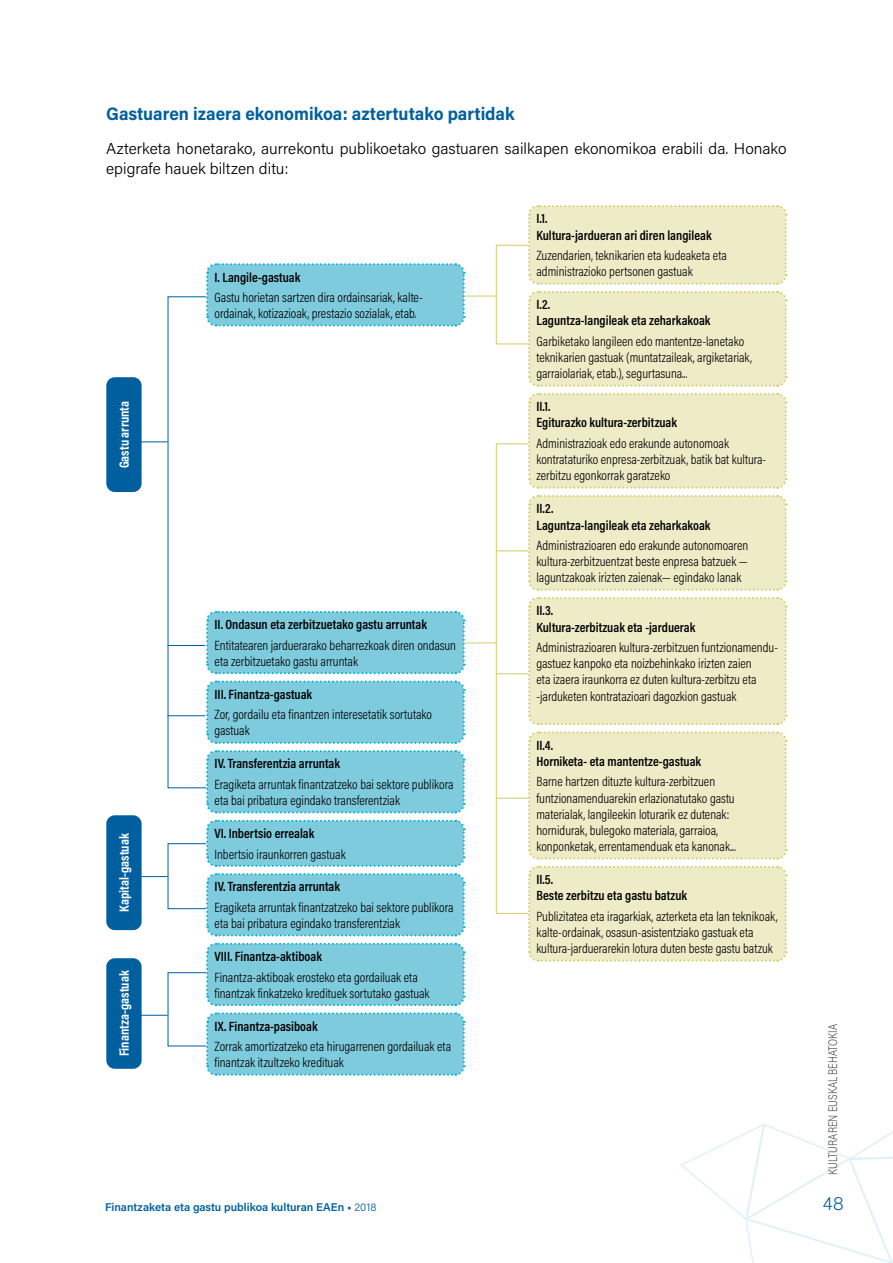
<style>
.page{position:relative;width:893px;height:1263px;background:#fff}
.page>*{position:absolute;margin:0;border:0;box-sizing:border-box;transform-origin:0 0}
.t1{font:18px "Acumin Variable Concept";letter-spacing:.055em;color:#005f9e;scale:.95 1}
.t2{font:300 18px "Akzidenz Grotesk Pro";color:#005f9e}
.t3{font:15.75px/19.8px "Acumin Variable Concept";letter-spacing:.01em;color:#000}
.t4{font:13.5px/16.2px "Acumin Variable Concept";letter-spacing:-.095em;color:#000}
.t5{font:13.5px/16.2px "Acumin Variable Concept";letter-spacing:-.07em;color:#000}
.t6{font:13.5px/20.4px "Acumin Variable Concept";letter-spacing:-.075em;color:#000}
.t7{font:13.5px "Acumin Variable Concept";letter-spacing:-.06em;color:#fff}
.t8{font:13.5px/16.2px "Acumin Variable Concept";letter-spacing:-.065em;color:#000}
.t9{font:12.6px "Acumin Variable Concept";letter-spacing:-.055em;color:#575756;scale:.83 1}
.t10{font:11.25px "Acumin Variable Concept";letter-spacing:.04em;color:#005f9e}
</style>
<div class="page">
<svg style="left:680px;top:1123px;width:213px;height:140px"></svg>
<div style="left:106px;top:377px;width:36px;height:115px;background:#005f9e;border-radius:9px"></div>
<div style="left:106px;top:815px;width:36px;height:115px;background:#005f9e;border-radius:9px"></div>
<div style="left:106px;top:958px;width:36px;height:111px;background:#005f9e;border-radius:9px"></div>
<svg style="left:141px;top:441px;width:27px;height:1px"></svg>
<svg style="left:142px;top:876px;width:26px;height:1px"></svg>
<svg style="left:141px;top:1015px;width:27px;height:1px"></svg>
<svg style="left:206px;top:263px;width:260px;height:64px;background:#7fccdd"></svg>
<svg style="left:205px;top:611px;width:261px;height:465px;background:#89d0e0"></svg>
<svg style="left:527px;top:205px;width:261px;height:757px;background:#eeebc9"></svg>
<div style="left:168px;top:843px;width:39px;height:66px;border:1px solid #005f9e"></div>
<hr style="left:168px;top:715px;width:37px;height:1px;background:#005f9e">
<hr style="left:168px;top:645px;width:37px;height:1px;background:#005f9e">
<div style="left:496px;top:245px;width:32px;height:99px;border:1px solid #d3cd66"></div>
<div style="left:496px;top:443px;width:32px;height:471px;border:1px solid #d3cd66"></div>
<hr style="left:497px;top:550px;width:31px;height:1px;background:#d3cd66">
<hr style="left:465px;top:296px;width:31px;height:1px;background:#d3cd66">
<hr style="left:465px;top:642px;width:31px;height:1px;background:#d3cd66">
<hr style="left:497px;top:673px;width:31px;height:1px;background:#d3cd66">
<hr style="left:497px;top:798px;width:31px;height:1px;background:#d3cd66">
<h1 class="t1" style="left:106px;top:101px;width:430px">Gastuaren izaera ekonomikoa: aztertutako partidak</h1>
<p class="t3" style="left:106px;top:138px;width:682px">Azterketa honetarako, aurrekontu publikoetako gastuaren sailkapen ekonomikoa erabili da. Honako epigrafe hauek biltzen ditu:</p>
<p class="t7" style="left:115px;top:468px;width:70px;rotate:-90deg">Gastu arrunta</p>
<p class="t7" style="left:115px;top:912px;width:81px;rotate:-90deg">Kapital-gastuak</p>
<p class="t7" style="left:115px;top:1056px;width:88px;rotate:-90deg">Finantza-gastuak</p>
<p class="t4" style="left:215px;top:266px;width:211px;line-height:20.4px">I. Langile-gastuak<br>Gastu horietan sartzen dira ordainsariak, kalte-</p>
<p class="t4" style="left:215px;top:305px;width:204px">ordainak, kotizazioak, prestazio sozialak, etab.</p>
<p class="t4" style="left:215px;top:614px;width:245px;line-height:20.4px">II. Ondasun eta zerbitzuetako gastu arruntak<br>Entitatearen jarduerarako beharrezkoak diren ondasun</p>
<p class="t4" style="left:215px;top:652px;width:146px">eta zerbitzuetako gastu arruntak</p>
<p class="t4" style="left:215px;top:683px;width:221px;line-height:20.4px">III. Finantza-gastuak<br>Zor, gordailu eta finantzen interesetatik sortutako</p>
<p class="t4" style="left:215px;top:722px;width:38px">gastuak</p>
<p class="t4" style="left:215px;top:753px;width:242px;line-height:20.4px">IV. Transferentzia arruntak<br>Eragiketa arruntak finantzatzeko bai sektore publikora</p>
<p class="t4" style="left:215px;top:792px;width:188px">eta bai pribatura egindako transferentziak</p>
<p class="t6" style="left:215px;top:823px;width:134px">VI. Inbertsio errealak<br>Inbertsio iraunkorren gastuak</p>
<p class="t4" style="left:215px;top:876px;width:242px;line-height:20.4px">IV. Transferentzia arruntak<br>Eragiketa arruntak finantzatzeko bai sektore publikora</p>
<p class="t4" style="left:215px;top:915px;width:188px">eta bai pribatura egindako transferentziak</p>
<p class="t4" style="left:215px;top:946px;width:206px;line-height:20.4px">VIII. Finantza-aktiboak<br>Finantza-aktiboak erosteko eta gordailuak eta</p>
<p class="t4" style="left:215px;top:984px;width:218px">finantzak finkatzeko kredituek sortutako gastuak</p>
<p class="t4" style="left:215px;top:1015px;width:240px;line-height:20.4px">IX. Finantza-pasiboak<br>Zorrak amortizatzeko eta hirugarrenen gordailuak eta</p>
<p class="t4" style="left:215px;top:1054px;width:132px">finantzak itzultzeko kredituak</p>
<p class="t10" style="left:105px;top:1199px;width:273px">Finantzaketa eta gastu publikoa kulturan EAEn • 2018</p>
<p class="t5" style="left:536px;top:210px;width:177px">I.1.<br>Kultura-jardueran ari diren langileak</p>
<p class="t4" style="left:536px;top:247px;width:193px">Zuzendarien, teknikarien eta kudeaketa eta administrazioko pertsonen gastuak</p>
<p class="t5" style="left:536px;top:296px;width:176px">I.2.<br>Laguntza-langileak eta zeharkakoak</p>
<p class="t4" style="left:536px;top:333px;width:217px">Garbiketako langileen edo mantentze-lanetako teknikarien gastuak (muntatzaileak, argiketariak, garraiolariak, etab.), segurtasuna...</p>
<p class="t8" style="left:536px;top:398px;width:143px">II.1.<br>Egiturazko kultura-zerbitzuak</p>
<p class="t4" style="left:536px;top:435px;width:233px">Administrazioak edo erakunde autonomoak kontrataturiko enpresa-zerbitzuak, batik bat kultura&shy;zerbitzu egonkorrak garatzeko</p>
<p class="t5" style="left:536px;top:500px;width:176px">II.2.<br>Laguntza-langileak eta zeharkakoak</p>
<p class="t4" style="left:536px;top:537px;width:215px;text-align:justify">Administrazioaren edo erakunde autonomoaren kultura-zerbitzuentzat beste enpresa batzuek — laguntzakoak irizten zaienak— egindako lanak</p>
<p class="t5" style="left:536px;top:602px;width:161px">II.3.<br>Kultura-zerbitzuak eta -jarduerak</p>
<p class="t4" style="left:536px;top:639px;width:244px">Administrazioaren kultura-zerbitzuen funtzionamendu&shy;gastuez kanpoko eta noizbehinkako irizten zaien<br>eta izaera iraunkorra ez duten kultura-zerbitzu eta -jarduketen kontratazioari dagozkion gastuak</p>
<p class="t5" style="left:536px;top:736px;width:167px">II.4.<br>Horniketa- eta mantentze-gastuak</p>
<p class="t4" style="left:536px;top:773px;width:201px">Barne hartzen dituzte kultura-zerbitzuen funtzionamenduarekin erlazionatutako gastu materialak, langileekin loturarik ez dutenak: hornidurak, bulegoko materiala, garraioa, konponketak, errentamenduak eta kanonak...</p>
<p class="t5" style="left:536px;top:871px;width:153px">II.5.<br>Beste zerbitzu eta gastu batzuk</p>
<p class="t4" style="left:536px;top:907px;width:243px">Publizitatea eta iragarkiak, azterketa eta lan teknikoak, kalte-ordainak, osasun-asistentziako gastuak eta kultura-jarduerarekin lotura duten beste gastu batzuk</p>
<p class="t9" style="left:824px;top:1175px;width:184px;rotate:-90deg">KULTURAREN EUSKAL BEHATOKIA</p>
<h1 class="t2" style="left:822px;top:1192px;width:23px">48</h1>
</div>
